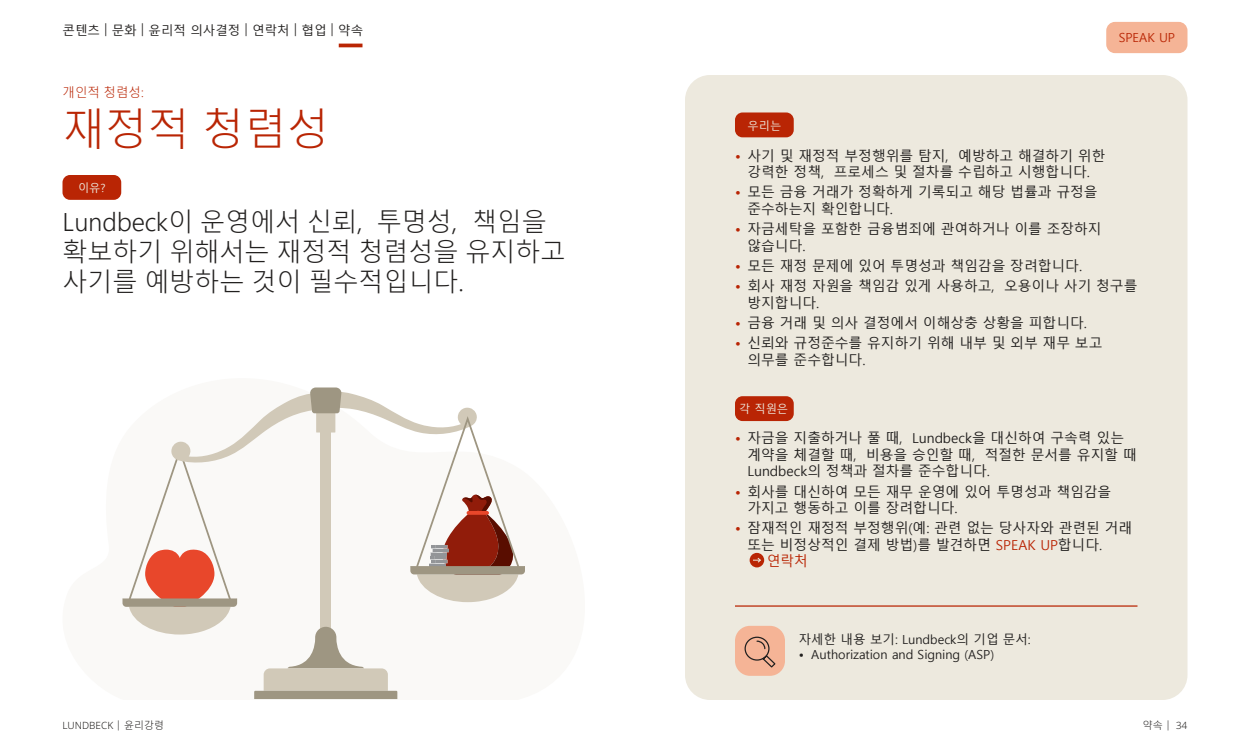
<style>
.page{position:relative;width:1250px;height:750px;background:#fff}
.page>*{position:absolute;margin:0;border:0;box-sizing:border-box;transform-origin:0 0}
.t1{font:300 42.5px "Malgun Gothic";color:#b92504}
.t2{font:300 25px/30px "Malgun Gothic";color:#22201f}
.t3{font:13.75px/16.5px "Malgun Gothic";color:#22201f}
.t4{font:13.75px "Malgun Gothic";color:#b92504}
.t5{font:12.5px "Malgun Gothic";color:#22201f}
.t6{font:12.5px "Malgun Gothic";color:#b92504}
.t7{font:300 12.5px "Malgun Gothic";color:#b92504}
.t8{font:11.25px "Malgun Gothic";color:#ede9de}
.t9{font:300 10px "Noto Sans";color:#22201f}
.s1{font-family:"Malgun Gothic"}
.s2{color:#b92504}
</style>
<div class="page">
<div style="left:1106px;top:22px;width:82px;height:31px;background:#f5b496;border-radius:9px"></div>
<hr style="left:339px;top:44px;width:23px;height:3px;background:#b92504">
<div style="left:685px;top:75px;width:503px;height:625px;background:#ede9de;border-radius:25px"></div>
<div style="left:735px;top:112px;width:59px;height:25px;background:#b92504;border-radius:8px"></div>
<div style="left:62px;top:175px;width:59px;height:25px;background:#b92504;border-radius:8px"></div>
<hr style="left:735px;top:605px;width:403px;height:2px;background:#b92504">
<div style="left:735px;top:626px;width:50px;height:50px;background:#f5b496;border-radius:15px"></div>
<svg style="left:744px;top:636px;width:32px;height:32px"></svg>
<div style="left:750px;top:553px;width:14px;height:14px;background:#b92504;border-radius:50%"></div>
<svg style="left:753px;top:557px;width:8px;height:6px"></svg>
<svg style="left:123px;top:388px;width:402px;height:311px"></svg>
<div style="left:735px;top:396px;width:59px;height:25px;background:#b92504;border-radius:8px"></div>
<p class="t5" style="left:63px;top:23px;width:302px">콘텐츠 | 문화 | 윤리적 의사결정 | 연락처 | 협업 | 약속</p>
<p class="t7" style="left:62px;top:85px;width:83px">개인적 청렴성:</p>
<h1 class="t1" style="left:62px;top:105px;width:268px">재정적 청렴성</h1>
<p class="t8" style="left:78px;top:181px;width:29px">이유?</p>
<h2 class="t2" style="left:62px;top:208px;width:505px">Lundbeck이 운영에서 신뢰, 투명성, 책임을 확보하기 위해서는 재정적 청렴성을 유지하고 사기를 예방하는 것이 필수적입니다.</h2>
<p class="t9" style="left:62px;top:719px;width:103px">LUNDBECK | <span class="s1">윤리강령</span></p>
<p class="t8" style="left:748px;top:120px;width:35px">우리는</p>
<p class="t6" style="left:1119px;top:30px;width:58px">SPEAK UP</p>
<p class="t3" style="left:735px;top:148px;width:372px;text-align:center"><span class="s2">•</span> 사기 및 재정적 부정행위를 탐지, 예방하고 해결하기 위한 강력한 정책, 프로세스 및 절차를 수립하고 시행합니다.</p>
<p class="t3" style="left:747px;top:184px;width:352px;text-indent:-12px"><span class="s2">•</span> 모든 금융 거래가 정확하게 기록되고 해당 법률과 규정을 준수하는지 확인합니다.</p>
<p class="t3" style="left:747px;top:221px;width:356px;text-indent:-12px"><span class="s2">•</span> 자금세탁을 포함한 금융범죄에 관여하거나 이를 조장하지 않습니다.</p>
<p class="t3" style="left:735px;top:258px;width:349px"><span class="s2">•</span> 모든 재정 문제에 있어 투명성과 책임감을 장려합니다.</p>
<p class="t3" style="left:747px;top:278px;width:391px;text-indent:-12px"><span class="s2">•</span> 회사 재정 자원을 책임감 있게 사용하고, 오용이나 사기 청구를 방지합니다.</p>
<p class="t3" style="left:735px;top:315px;width:353px"><span class="s2">•</span> 금융 거래 및 의사 결정에서 이해상충 상황을 피합니다.</p>
<p class="t3" style="left:747px;top:335px;width:356px;text-indent:-12px"><span class="s2">•</span> 신뢰와 규정준수를 유지하기 위해 내부 및 외부 재무 보고 의무를 준수합니다.</p>
<p class="t8" style="left:739px;top:402px;width:50px">각 직원은</p>
<p class="t3" style="left:747px;top:430px;width:391px;text-indent:-12px"><span class="s2">•</span> 자금을 지출하거나 풀 때, Lundbeck을 대신하여 구속력 있는 계약을 체결할 때, 비용을 승인할 때, 적절한 문서를 유지할 때<br>Lundbeck의 정책과 절차를 준수합니다.</p>
<p class="t3" style="left:747px;top:484px;width:365px;text-indent:-12px"><span class="s2">•</span> 회사를 대신하여 모든 재무 운영에 있어 투명성과 책임감을 가지고 행동하고 이를 장려합니다.</p>
<p class="t3" style="left:735px;top:520px;width:399px"><span class="s2">•</span> 잠재적인 재정적 부정행위(예: 관련 없는 당사자와 관련된 거래</p>
<p class="t3" style="left:747px;top:537px;width:356px">또는 비정상적인 결제 방법)를 발견하면 <span class="s2">SPEAK UP</span>합니다.</p>
<p class="t4" style="left:767px;top:554px;width:43px">연락처</p>
<p class="t5" style="left:799px;top:633px;width:233px">자세한 내용 보기: Lundbeck의 기업 문서:</p>
<p class="t5" style="left:799px;top:648px;width:197px">• Authorization and Signing (ASP)</p>
<p class="t9" style="left:1143px;top:719px;width:46px"><span class="s1">약속</span> | 34</p>
</div>
